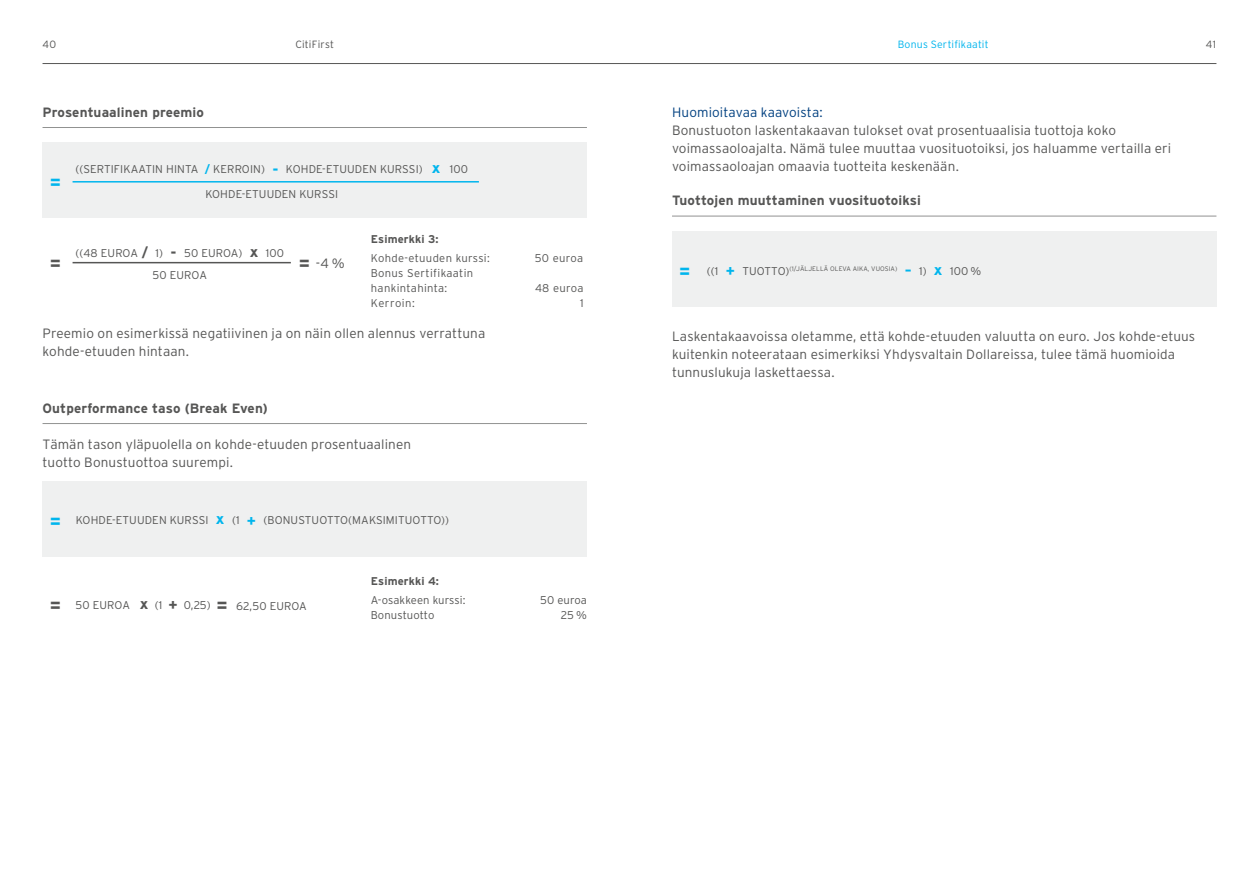
<style>
.page{position:relative;width:1259px;height:893px;background:#fff}
.page>*{position:absolute;margin:0;border:0;box-sizing:border-box;transform-origin:0 0}
.t1{font:700 19.5px "Interstate";color:#00b5ed}
.t2{font:700 19.5px "Interstate";color:#565655}
.t3{font:300 13.5px/18px "Interstate";letter-spacing:.01em;color:#565655}
.t4{font:700 13.5px "Interstate";letter-spacing:.01em;color:#565655}
.t5{font:300 13.5px "Interstate";letter-spacing:.005em;color:#004080}
.t6{font:300 11.25px/15px "Interstate";letter-spacing:.02em;color:#565655}
.t7{font:700 11.25px "Interstate";letter-spacing:.01em;color:#565655}
.t8{font:300 11.25px "Interstate";letter-spacing:.045em;color:#565655}
.t9{font:300 10.5px "Interstate";letter-spacing:.02em;color:#00b5ed}
.t10{font:300 10.5px "Interstate";letter-spacing:.02em;color:#565655}
.t11{font:300 6.6px "Interstate";color:#565655}
.s1{font-weight:700;color:#00b5ed}
.s2{font-weight:700;font-size:15px;color:#00b5ed}
.s3{font-weight:700;font-size:13.5px}
.s4{font-weight:700;font-size:15px}
.s5{font-weight:700;font-size:19.5px}
.s6{font-size:11.25px}
.s7{font-weight:700;font-size:19.5px;color:#00b5ed}
</style>
<div class="page">
<hr style="left:43px;top:63px;width:1173px;height:1px;background:#565655">
<div style="left:43px;top:142px;width:544px;height:76px;background:#eff0f0"></div>
<hr style="left:73px;top:181px;width:406px;height:2px;background:#00b5ed">
<hr style="left:43px;top:127px;width:544px;height:1px;background:#919291">
<hr style="left:73px;top:262px;width:218px;height:1px;background:#565655">
<div style="left:43px;top:482px;width:544px;height:75px;background:#eff0f0"></div>
<hr style="left:43px;top:423px;width:544px;height:1px;background:#919291">
<hr style="left:672px;top:216px;width:544px;height:1px;background:#919291">
<div style="left:672px;top:231px;width:544px;height:76px;background:#eff0f0"></div>
<p class="t10" style="left:43px;top:39px;width:15px">40</p>
<p class="t10" style="left:295px;top:39px;width:40px">CitiFirst</p>
<p class="t9" style="left:897px;top:39px;width:92px">Bonus Sertifikaatit</p>
<p class="t10" style="left:1206px;top:38px;width:11px">41</p>
<p class="t4" style="left:43px;top:105px;width:163px">Prosentuaalinen preemio</p>
<p class="t5" style="left:672px;top:105px;width:152px">Huomioitavaa kaavoista:</p>
<p class="t3" style="left:672px;top:121px;width:501px">Bonustuoton laskentakaavan tulokset ovat prosentuaalisia tuottoja koko voimassaoloajalta. Nämä tulee muuttaa vuosituotoiksi, jos haluamme vertailla eri</p>
<h1 class="t1" style="left:49px;top:171px;width:13px">=</h1>
<h1 class="t2" style="left:49px;top:252px;width:13px">=</h1>
<p class="t6" style="left:75px;top:162px;width:15px">((sertifikaatin</p>
<p class="t6" style="left:166px;top:162px;width:8px">hinta</p>
<p class="t3" style="left:672px;top:157px;width:288px">voimassaoloajan omaavia tuotteita keskenään.</p>
<p class="t6" style="left:205px;top:162px;width:16px"><span class="s1">/</span> kerroin</p>
<p class="t6" style="left:261px;top:162px;width:33px">) <span class="s2">-</span> kohde</p>
<p class="t6" style="left:322px;top:162px;width:41px">-etuuden</p>
<p class="t6" style="left:380px;top:162px;width:22px">kurssi</p>
<p class="t6" style="left:419px;top:162px;width:51px">) <span class="s2">x</span> 100</p>
<p class="t6" style="left:205px;top:186px;width:9px">kohde</p>
<p class="t6" style="left:242px;top:186px;width:41px">-etuuden</p>
<p class="t6" style="left:299px;top:186px;width:22px">kurssi</p>
<p class="t4" style="left:672px;top:193px;width:251px">Tuottojen muuttaminen vuosituotoiksi</p>
<p class="t6" style="left:75px;top:245px;width:48px">((48 euroa</p>
<p class="t6" style="left:142px;top:245px;width:83px"><span class="s3">/</span> 1) <span class="s4">-</span> 50 euroa</p>
<p class="t6" style="left:238px;top:245px;width:47px">) <span class="s4">x</span> 100</p>
<p class="t6" style="left:152px;top:268px;width:40px">50 euroa</p>
<p class="t3" style="left:298px;top:254px;width:48px"><span class="s5">=</span> -4%</p>
<p class="t7" style="left:371px;top:233px;width:69px">Esimerkki 3:</p>
<p class="t6" style="left:371px;top:251px;width:120px">Kohde-etuuden kurssi:</p>
<p class="t6" style="left:535px;top:251px;width:50px">50 euroa</p>
<p class="t6" style="left:371px;top:266px;width:104px">Bonus Sertifikaatin hankintahinta:</p>
<p class="t6" style="left:535px;top:281px;width:50px">48 euroa</p>
<p class="t8" style="left:371px;top:297px;width:45px">Kerroin:</p>
<p class="t6" style="left:580px;top:296px;width:5px">1</p>
<p class="t6" style="left:707px;top:263px;width:58px">((1 <span class="s2">+</span> tuotto</p>
<p class="t11" style="left:785px;top:265px;width:24px"><span class="s6">)</span>(1/jäljell</p>
<p class="t11" style="left:824px;top:265px;width:12px">ä oleva</p>
<p class="t11" style="left:852px;top:265px;width:5px">aika</p>
<p class="t11" style="left:868px;top:265px;width:17px">, vuosia</p>
<p class="t11" style="left:895px;top:265px;width:4px">)</p>
<h1 class="t1" style="left:679px;top:260px;width:13px">=</h1>
<p class="t6" style="left:904px;top:263px;width:78px"><span class="s2">–</span> 1) <span class="s2">x</span> 100 %</p>
<p class="t3" style="left:43px;top:324px;width:444px">Preemio on esimerkissä negatiivinen ja on näin ollen alennus verrattuna kohde-etuuden hintaan.</p>
<p class="t4" style="left:43px;top:401px;width:227px">Outperformance taso (Break Even)</p>
<p class="t3" style="left:43px;top:435px;width:370px">Tämän tason yläpuolella on kohde-etuuden prosentuaalinen tuotto Bonustuottoa suurempi.</p>
<p class="t6" style="left:49px;top:513px;width:42px"><span class="s7">=</span> Kohde</p>
<p class="t6" style="left:112px;top:513px;width:41px">-etuuden</p>
<p class="t6" style="left:170px;top:513px;width:22px">kurssi</p>
<p class="t6" style="left:216px;top:513px;width:60px"><span class="s2">x</span> (1 <span class="s2">+</span> (bon</p>
<p class="t6" style="left:291px;top:513px;width:37px">ustuotto</p>
<p class="t6" style="left:348px;top:513px;width:12px">(maksimit</p>
<p class="t6" style="left:405px;top:513px;width:16px">uotto</p>
<p class="t6" style="left:441px;top:513px;width:9px">))</p>
<p class="t6" style="left:49px;top:597px;width:66px"><span class="s5">=</span> 50 euroa</p>
<p class="t6" style="left:140px;top:598px;width:153px"><span class="s4">x</span> (1 <span class="s4">+</span> 0,25) <span class="s5">=</span> 62,50 euroa</p>
<p class="t7" style="left:371px;top:575px;width:70px">Esimerkki 4:</p>
<p class="t6" style="left:371px;top:593px;width:96px">A-osakkeen kurssi:</p>
<p class="t6" style="left:540px;top:593px;width:48px">50 euroa</p>
<p class="t6" style="left:371px;top:608px;width:65px">Bonustuotto</p>
<p class="t6" style="left:561px;top:608px;width:27px">25%</p>
<p class="t3" style="left:672px;top:327px;width:525px">Laskentakaavoissa oletamme, että kohde-etuuden valuutta on euro. Jos kohde-etuus kuitenkin noteerataan esimerkiksi Yhdysvaltain Dollareissa, tulee tämä huomioida tunnuslukuja laskettaessa.</p>
</div>
